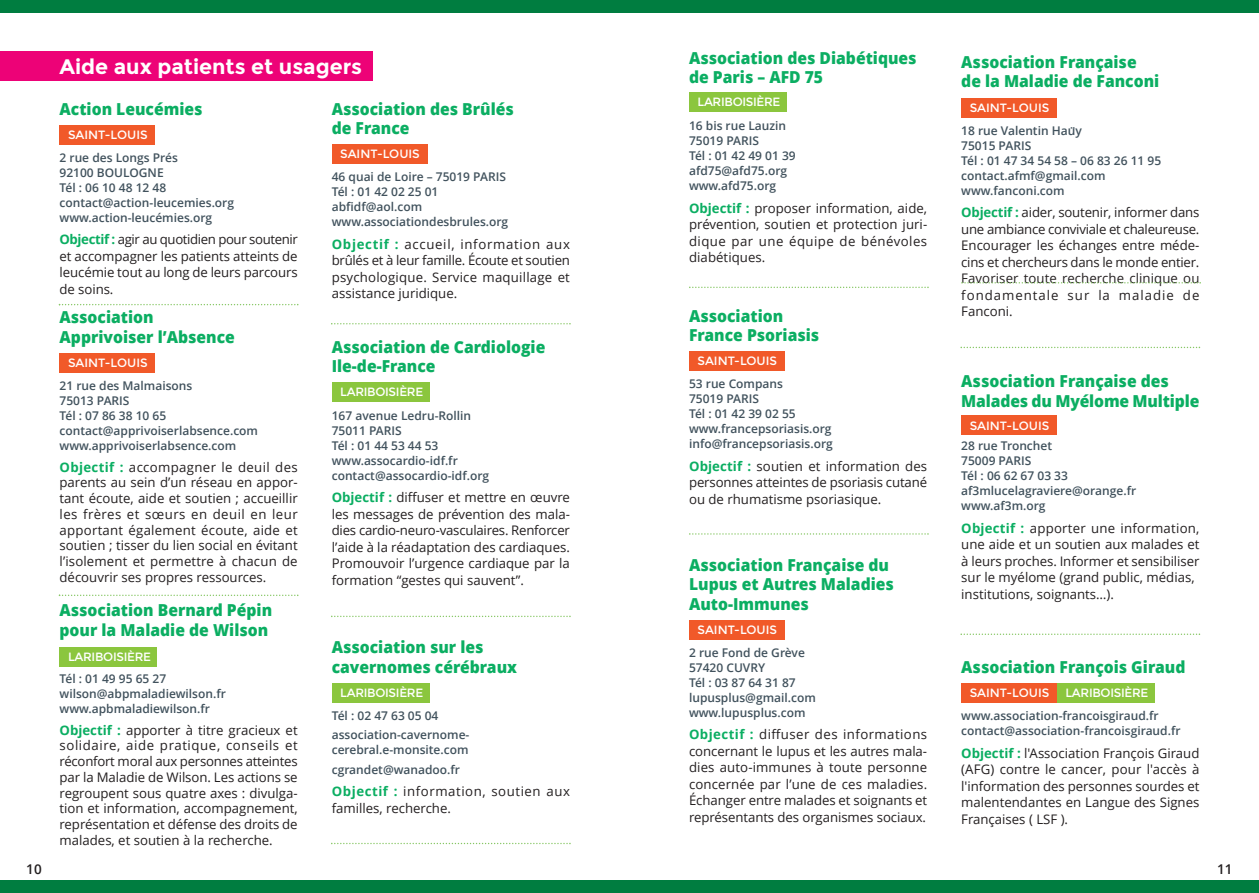
<style>
.page{position:relative;width:1259px;height:893px;background:#fff}
.page>*{position:absolute;margin:0;border:0;box-sizing:border-box;transform-origin:0 0}
.t1{font:700 21px "Montserrat";color:#fff}
.t2{font:800 16.5px/19.5px "Open Sans";color:#0bae62;scale:.95 1}
.t3{font:600 13.5px "Open Sans";color:#231f20}
.t4{font:13.2px/16.5px "Open Sans";color:#231f20;text-align:justify}
.t5{font:13.2px/16.5px "Open Sans";letter-spacing:.045em;color:#231f20}
.t6{font:600 12px/15px "Open Sans";color:#41525d}
.t7{font:12px "Montserrat";color:#fff}
.t8{font:12px "Montserrat";letter-spacing:-.02em;color:#fff}
.s1{font-weight:700;color:#0bae62}
.s2{font-family:"Calibri";font-weight:700}
</style>
<div class="page">
<div style="left:0;top:880px;width:1259px;height:13px;background:#007d40"></div>
<div style="left:0;top:0;width:629px;height:13px;background:#007d40"></div>
<div style="left:629px;top:0;width:630px;height:13px;background:#007d40"></div>
<div style="left:0;top:51px;width:372px;height:30px;background:#ed0277"></div>
<div style="left:60px;top:125px;width:95px;height:19px;background:#f15929"></div>
<div style="left:332px;top:145px;width:95px;height:19px;background:#f15929"></div>
<div style="left:60px;top:353px;width:95px;height:20px;background:#f15929"></div>
<div style="left:961px;top:99px;width:96px;height:19px;background:#f15929"></div>
<div style="left:961px;top:416px;width:96px;height:19px;background:#f15929"></div>
<div style="left:689px;top:351px;width:95px;height:19px;background:#f15929"></div>
<div style="left:689px;top:620px;width:95px;height:19px;background:#f15929"></div>
<div style="left:332px;top:383px;width:97px;height:19px;background:#8bc63e"></div>
<div style="left:689px;top:93px;width:98px;height:19px;background:#8bc63e"></div>
<div style="left:332px;top:683px;width:97px;height:19px;background:#8bc63e"></div>
<div style="left:60px;top:647px;width:97px;height:20px;background:#8bc63e"></div>
<div style="left:961px;top:683px;width:96px;height:19px;background:#f15929"></div>
<div style="left:1057px;top:683px;width:97px;height:19px;background:#8bc63e"></div>
<svg style="left:59px;top:304px;width:239px;height:1px"></svg>
<svg style="left:59px;top:595px;width:239px;height:1px"></svg>
<svg style="left:331px;top:323px;width:240px;height:1px"></svg>
<svg style="left:331px;top:616px;width:240px;height:1px"></svg>
<svg style="left:331px;top:843px;width:240px;height:1px"></svg>
<svg style="left:689px;top:533px;width:239px;height:2px"></svg>
<svg style="left:689px;top:287px;width:239px;height:1px"></svg>
<svg style="left:960px;top:347px;width:240px;height:1px"></svg>
<svg style="left:960px;top:633px;width:240px;height:2px"></svg>
<svg style="left:961px;top:282px;width:240px;height:2px"></svg>
<h1 class="t1" style="left:60px;top:53px;width:304px">Aide aux patients et usagers</h1>
<p class="t2" style="left:60px;top:99px;width:152px">Action Leucémies</p>
<p class="t6" style="left:60px;top:150px;width:176px">2 rue des Longs Prés<br>92100 BOULOGNE<br>Tél : 06 10 48 12 48 contact@action-leucemies.org www.action-leucémies.org</p>
<p class="t4" style="left:60px;top:231px;width:240px"><span class="s1">Objectif :</span> agir au quotidien pour soutenir et accompagner les patients atteints de leucémie tout au long de leurs parcours de soins.</p>
<p class="t7" style="left:68px;top:127px;width:81px">SAINT-LOUIS</p>
<p class="t2" style="left:60px;top:307px;width:186px">Association<br>Apprivoiser l’Absence</p>
<p class="t6" style="left:60px;top:378px;width:200px">21 rue des Malmaisons<br>75013 PARIS<br>Tél : 07 86 38 10 65 contact@apprivoiserlabsence.com www.apprivoiserlabsence.com</p>
<p class="t4" style="left:60px;top:459px;width:240px;line-height:15.8px"><span class="s1">Objectif :</span> accompagner le deuil des parents au sein d’un réseau en appor&shy;tant écoute, aide et soutien ; accueillir les frères et sœurs en deuil en leur apportant également écoute, aide et soutien ; tisser du lien social en évitant l’isolement et permettre à chacun de découvrir ses propres ressources.</p>
<p class="t7" style="left:68px;top:355px;width:81px">SAINT-LOUIS</p>
<p class="t2" style="left:60px;top:600px;width:225px">Association Bernard Pépin pour la Maladie de Wilson</p>
<p class="t6" style="left:60px;top:671px;width:168px">Tél : 01 49 95 65 27 wilson@abpmaladiewilson.fr www.apbmaladiewilson.fr</p>
<p class="t4" style="left:60px;top:722px;width:240px;line-height:15.8px"><span class="s1">Objectif :</span> apporter à titre gracieux et solidaire, aide pratique, conseils et réconfort moral aux personnes atteintes par la Maladie de Wilson. Les actions se regroupent sous quatre axes : divulga&shy;tion et information, accompagnement, représentation et défense des droits de malades, et soutien à la recherche.</p>
<p class="t8" style="left:68px;top:649px;width:84px">LARIBOISIÈRE</p>
<p class="t2" style="left:332px;top:99px;width:193px">Association des Brûlés de France</p>
<p class="t6" style="left:332px;top:169px;width:178px">46 quai de Loire – 75019 PARIS<br>Tél : 01 42 02 25 01 abfidf@aol.com www.associationdesbrules.org</p>
<p class="t4" style="left:332px;top:236px;width:240px"><span class="s1">Objectif :</span> accueil, information aux brûlés et à leur famille. Écoute et soutien psychologique. Service maquillage et assistance juridique.</p>
<p class="t7" style="left:340px;top:147px;width:81px">SAINT-LOUIS</p>
<p class="t2" style="left:332px;top:337px;width:226px">Association de Cardiologie<br>Ile-de-France</p>
<p class="t6" style="left:332px;top:407px;width:159px">167 avenue Ledru-Rollin<br>75011 PARIS<br>Tél : 01 44 53 44 53 www.assocardio-idf.fr contact@assocardio-idf.org</p>
<p class="t4" style="left:332px;top:489px;width:240px"><span class="s1">Objectif :</span> diffuser et mettre en œuvre les messages de prévention des mala&shy;dies cardio-neuro-vasculaires. Renforcer l’aide à la réadaptation des cardiaques.<br>Promouvoir l’urgence cardiaque par la formation “gestes qui sauvent”.</p>
<p class="t8" style="left:340px;top:385px;width:84px">LARIBOISIÈRE</p>
<p class="t2" style="left:332px;top:637px;width:197px">Association sur les cavernomes cérébraux</p>
<p class="t6" style="left:332px;top:705px;width:139px;line-height:19.5px">Tél : 02 47 63 05 04 association-cavernome-</p>
<p class="t6" style="left:332px;top:740px;width:138px;line-height:19.5px">cerebral.e-monsite.com cgrandet@wanadoo.fr</p>
<p class="t5" style="left:332px;top:783px;width:240px"><span class="s1">Objectif :</span> information, soutien aux familles, recherche.</p>
<p class="t8" style="left:340px;top:685px;width:84px">LARIBOISIÈRE</p>
<p class="t2" style="left:689px;top:47px;width:241px">Association des Diabétiques de Paris – AFD 75</p>
<p class="t6" style="left:689px;top:118px;width:108px">16 bis rue Lauzin<br>75019 PARIS<br>Tél : 01 42 49 01 39 afd75@afd75.org www.afd75.org</p>
<p class="t4" style="left:689px;top:200px;width:240px"><span class="s1">Objectif :</span> proposer information, aide, prévention, soutien et protection juri&shy;dique par une équipe de bénévoles diabétiques.</p>
<p class="t8" style="left:697px;top:95px;width:84px">LARIBOISIÈRE</p>
<p class="t2" style="left:689px;top:305px;width:139px">Association<br>France Psoriasis</p>
<p class="t6" style="left:689px;top:376px;width:145px">53 rue Compans<br>75019 PARIS<br>Tél : 01 42 39 02 55 www.francepsoriasis.org info@francepsoriasis.org</p>
<p class="t4" style="left:689px;top:457px;width:240px"><span class="s1">Objectif :</span> soutien et information des personnes atteintes de psoriasis cutané ou de rhumatisme psoriasique.</p>
<p class="t7" style="left:697px;top:353px;width:81px">SAINT-LOUIS</p>
<p class="t2" style="left:689px;top:554px;width:217px">Association Française du<br>Lupus et Autres Maladies<br>Auto-Immunes</p>
<p class="t6" style="left:689px;top:645px;width:128px">2 rue Fond de Grève<br>57420 CUVRY<br>Tél : 03 87 64 31 87 lupusplus@gmail.com www.lupusplus.com</p>
<p class="t4" style="left:689px;top:726px;width:240px"><span class="s1">Objectif :</span> diffuser des informations concernant le lupus et les autres mala&shy;dies auto-immunes à toute personne concernée par l’une de ces maladies.<br>Échanger entre malades et soignants et représentants des organismes sociaux.</p>
<p class="t7" style="left:697px;top:622px;width:81px">SAINT-LOUIS</p>
<p class="t2" style="left:961px;top:52px;width:210px">Association Française de la Maladie de Fanconi</p>
<p class="t6" style="left:961px;top:122px;width:201px">18 rue Valentin Hau<span class="s2">̈</span>y<br>75015 PARIS<br>Tél : 01 47 34 54 58 – 06 83 26 11 95 contact.afmf@gmail.com www.fanconi.com</p>
<p class="t4" style="left:961px;top:204px;width:240px"><span class="s1">Objectif :</span> aider, soutenir, informer dans une ambiance conviviale et chaleureuse.<br>Encourager les échanges entre méde&shy;cins et chercheurs dans le monde entier.<br>Favoriser toute recherche clinique ou fondamentale sur la maladie de Fanconi.</p>
<p class="t7" style="left:969px;top:101px;width:81px">SAINT-LOUIS</p>
<p class="t2" style="left:961px;top:371px;width:252px">Association Française des<br>Malades du Myélome Multiple</p>
<p class="t6" style="left:961px;top:438px;width:176px">28 rue Tronchet<br>75009 PARIS<br>Tél : 06 62 67 03 33 af3mlucelagraviere@orange.fr www.af3m.org</p>
<p class="t4" style="left:961px;top:519px;width:240px;text-align:left"><span class="s1">Objectif :</span> apporter une information, une aide et un soutien aux malades et à leurs proches. Informer et sensibiliser sur le myélome (grand public, médias, institutions, soignants…).</p>
<p class="t7" style="left:969px;top:418px;width:81px">SAINT-LOUIS</p>
<p class="t2" style="left:961px;top:657px;width:237px">Association François Giraud</p>
<p class="t6" style="left:961px;top:708px;width:221px">www.association-francoisgiraud.fr contact@association-francoisgiraud.fr</p>
<p class="t4" style="left:961px;top:744px;width:240px"><span class="s1">Objectif :</span> l'Association François Giraud (AFG) contre le cancer, pour l'accès à l'information des personnes sourdes et malentendantes en Langue des Signes Françaises ( LSF ).</p>
<p class="t7" style="left:969px;top:685px;width:81px">SAINT-LOUIS</p>
<p class="t8" style="left:1065px;top:685px;width:84px">LARIBOISIÈRE</p>
<p class="t3" style="left:26px;top:859px;width:17px">10</p>
<p class="t3" style="left:1217px;top:859px;width:17px">11</p>
</div>
